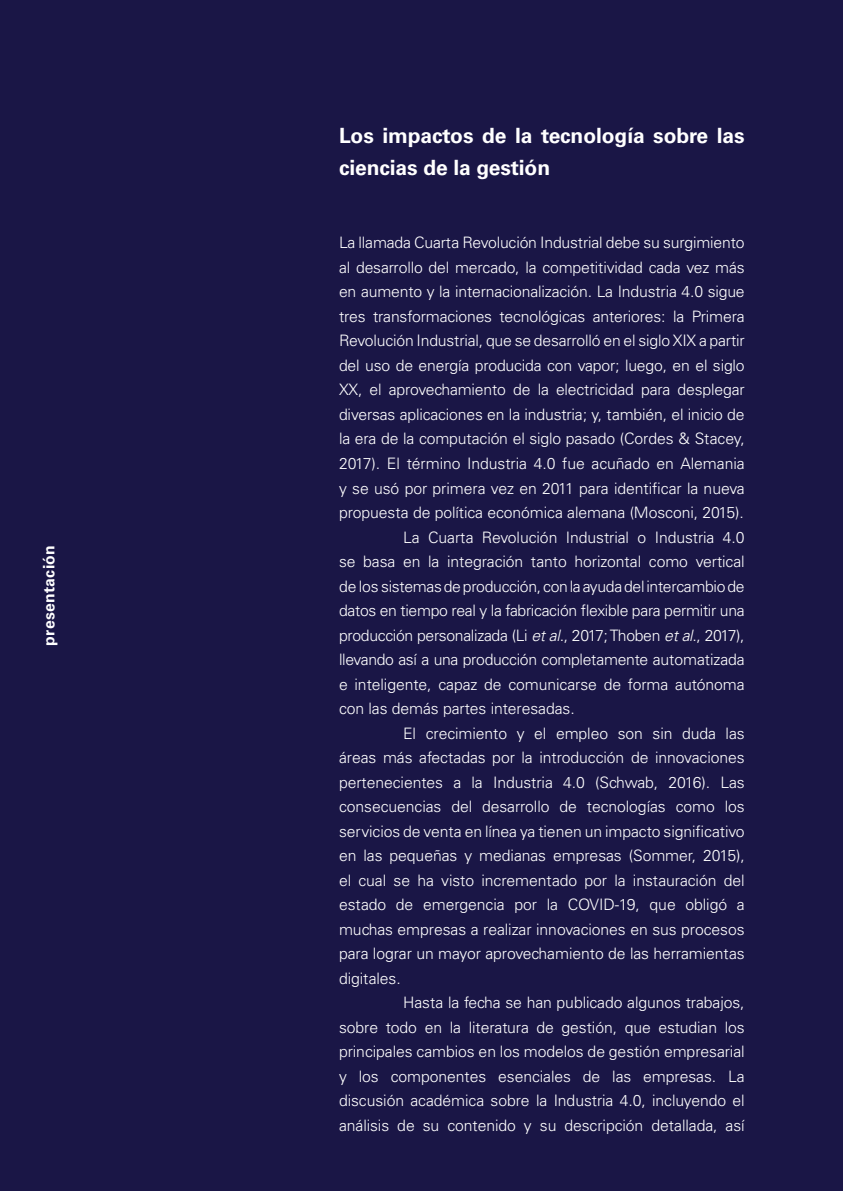
<style>
.page{position:relative;width:844px;height:1191px;background:#fff}
.page>*{position:absolute;margin:0;border:0;box-sizing:border-box;transform-origin:0 0}
.t1{font:700 21px/31.5px "Univers LT Std";letter-spacing:-.005em;color:#fff}
.t2{font:300 15.75px "Univers LT Std";letter-spacing:-.005em;color:#fff}
.t3{font:700 15.75px "Univers LT Std";letter-spacing:.02em;color:#fff}
.s1{font-style:italic}
</style>
<div class="page">
<div style="left:0;top:0;width:842px;height:1191px;background:#1a1646"></div>
<p class="t3" style="left:40px;top:646px;width:102px;rotate:-90deg">presentación</p>
<h1 class="t1" style="left:339px;top:120px;width:407px">Los impactos de la tecnología sobre las ciencias de la gestión</h1>
<p class="t2" style="left:339px;top:233px;width:407px">La llamada Cuarta Revolución Industrial debe su surgimiento</p>
<p class="t2" style="left:339px;top:258px;width:407px">al desarrollo del mercado, la competitividad cada vez más</p>
<p class="t2" style="left:339px;top:282px;width:407px">en aumento y la internacionalización. La Industria 4.0 sigue</p>
<p class="t2" style="left:339px;top:307px;width:407px">tres transformaciones tecnológicas anteriores: la Primera</p>
<p class="t2" style="left:339px;top:331px;width:407px">Revolución Industrial, que se desarrolló en el siglo XIX a partir</p>
<p class="t2" style="left:339px;top:356px;width:407px">del uso de energía producida con vapor; luego, en el siglo</p>
<p class="t2" style="left:339px;top:380px;width:407px">XX, el aprovechamiento de la electricidad para desplegar</p>
<p class="t2" style="left:339px;top:405px;width:407px">diversas aplicaciones en la industria; y, también, el inicio de</p>
<p class="t2" style="left:339px;top:429px;width:407px">la era de la computación el siglo pasado (Cordes &amp; Stacey,</p>
<p class="t2" style="left:339px;top:454px;width:407px">2017). El término Industria 4.0 fue acuñado en Alemania</p>
<p class="t2" style="left:339px;top:478px;width:407px">y se usó por primera vez en 2011 para identificar la nueva</p>
<p class="t2" style="left:339px;top:503px;width:406px">propuesta de política económica alemana (Mosconi, 2015).</p>
<p class="t2" style="left:403px;top:527px;width:343px">La Cuarta Revolución Industrial o Industria 4.0</p>
<p class="t2" style="left:339px;top:552px;width:407px">se basa en la integración tanto horizontal como vertical</p>
<p class="t2" style="left:339px;top:576px;width:407px">de los sistemas de producción, con la ayuda del intercambio de</p>
<p class="t2" style="left:339px;top:601px;width:407px">datos en tiempo real y la fabricación flexible para permitir una</p>
<p class="t2" style="left:339px;top:625px;width:407px">producción personalizada (Li <span class="s1">et al</span>., 2017; Thoben <span class="s1">et al</span>., 2017),</p>
<p class="t2" style="left:339px;top:650px;width:407px">llevando así a una producción completamente automatizada</p>
<p class="t2" style="left:339px;top:674px;width:407px">e inteligente, capaz de comunicarse de forma autónoma</p>
<p class="t2" style="left:339px;top:699px;width:237px">con las demás partes interesadas.</p>
<p class="t2" style="left:403px;top:723px;width:343px">El crecimiento y el empleo son sin duda las</p>
<p class="t2" style="left:339px;top:748px;width:407px">áreas más afectadas por la introducción de innovaciones</p>
<p class="t2" style="left:339px;top:772px;width:407px">pertenecientes a la Industria 4.0 (Schwab, 2016). Las</p>
<p class="t2" style="left:339px;top:797px;width:407px">consecuencias del desarrollo de tecnologías como los</p>
<p class="t2" style="left:339px;top:821px;width:407px">servicios de venta en línea ya tienen un impacto significativo</p>
<p class="t2" style="left:339px;top:846px;width:407px">en las pequeñas y medianas empresas (Sommer, 2015),</p>
<p class="t2" style="left:339px;top:870px;width:407px">el cual se ha visto incrementado por la instauración del</p>
<p class="t2" style="left:339px;top:895px;width:407px">estado de emergencia por la COVID-19, que obligó a</p>
<p class="t2" style="left:339px;top:919px;width:407px">muchas empresas a realizar innovaciones en sus procesos</p>
<p class="t2" style="left:339px;top:944px;width:407px">para lograr un mayor aprovechamiento de las herramientas</p>
<p class="t2" style="left:339px;top:968px;width:63px">digitales.</p>
<p class="t2" style="left:403px;top:993px;width:343px">Hasta la fecha se han publicado algunos trabajos,</p>
<p class="t2" style="left:339px;top:1017px;width:407px">sobre todo en la literatura de gestión, que estudian los</p>
<p class="t2" style="left:339px;top:1042px;width:407px">principales cambios en los modelos de gestión empresarial</p>
<p class="t2" style="left:339px;top:1066px;width:407px">y los componentes esenciales de las empresas. La</p>
<p class="t2" style="left:339px;top:1091px;width:407px">discusión académica sobre la Industria 4.0, incluyendo el</p>
<p class="t2" style="left:339px;top:1115px;width:407px">análisis de su contenido y su descripción detallada, así</p>
</div>
